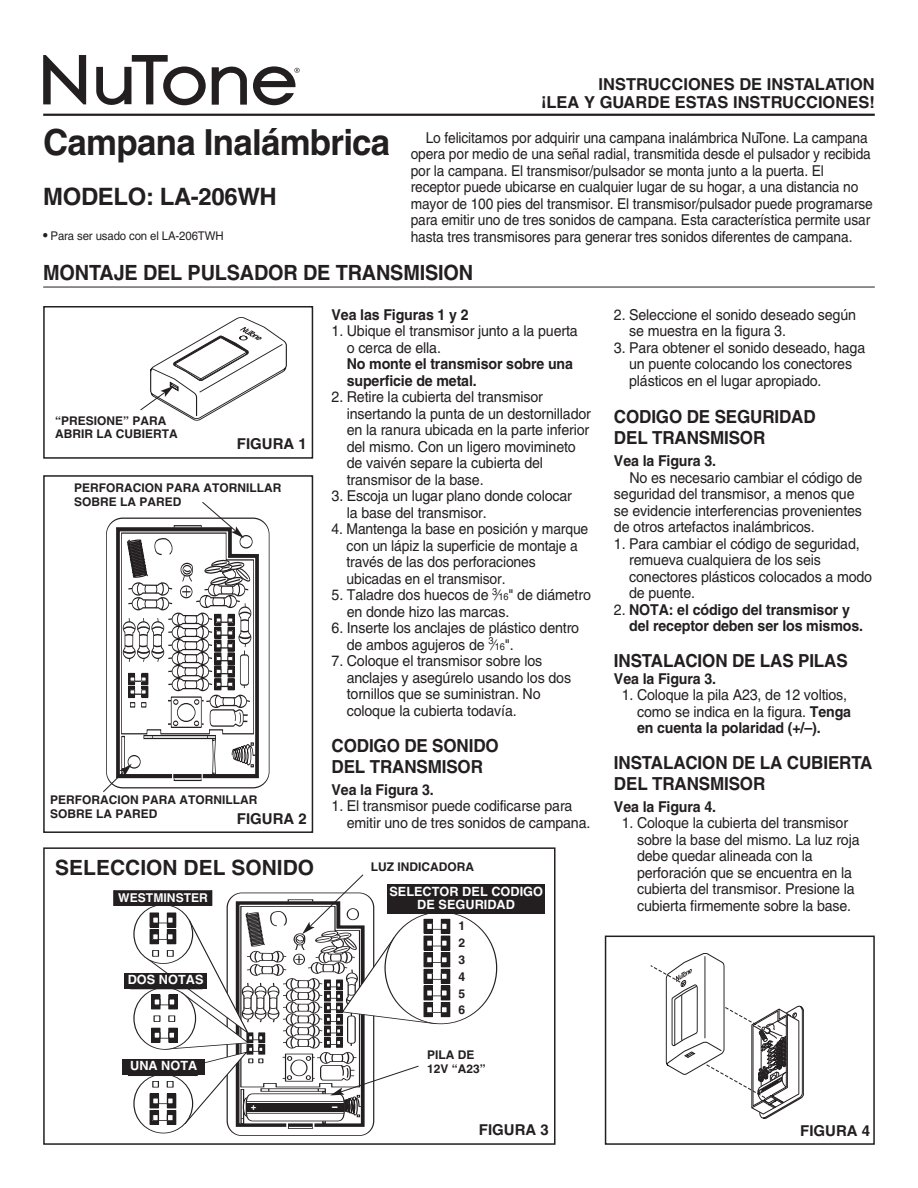
<style>
.page{position:relative;width:918px;height:1188px;background:#fff}
.page>*{position:absolute;margin:0;border:0;box-sizing:border-box;transform-origin:0 0}
.t1{font:700 36px "Helvetica";letter-spacing:-.02em;color:#231f20}
.t2{font:700 24px "Helvetica";letter-spacing:-.015em;color:#231f20}
.t3{font:700 21px "Helvetica";letter-spacing:-.01em;color:#231f20;scale:.95 1}
.t4{font:700 21px "Helvetica";letter-spacing:-.01em;color:#231f20}
.t5{font:700 18px/21px "Helvetica";letter-spacing:-.01em;color:#231f20;scale:.95 1}
.t6{font:700 16.5px/18px "Helvetica";color:#231f20;text-align:right}
.t7{font:15px/16.5px "Helvetica";letter-spacing:-.01em;color:#231f20;scale:.95 1}
.t8{font:15px/16.5px "Helvetica";letter-spacing:-.01em;color:#231f20;scale:.92 1}
.t9{font:700 15px/16.5px "Helvetica";letter-spacing:-.01em;color:#231f20;scale:.95 1}
.t10{font:15px/16.5px "Helvetica";letter-spacing:-.01em;color:#231f20;scale:.93 1}
.t11{font:700 15px "Helvetica";letter-spacing:-.01em;color:#231f20}
.t12{font:700 12.75px/13.5px "Helvetica";color:#fff;text-align:center}
.t13{font:700 12.15px/12.3px "Helvetica";color:#fff;text-align:center}
.t14{font:700 12.15px "Helvetica";color:#231f20}
.t15{font:700 12px/13.5px "Helvetica";color:#231f20}
.t16{font:12px "Helvetica";letter-spacing:-.01em;color:#231f20;scale:.95 1}
.t17{font:900 10.8px "Helvetica";color:#fff}
.t18{font:900 9.45px "Helvetica";color:#fff}
.s1{font-weight:700;font-size:13.5px}
.s2{font-size:9.75px}
.s3{font-weight:400}
.s4{font-weight:700}
</style>
<div class="page">
<div style="left:43px;top:475px;width:270px;height:358px;border:2px solid #231f20"></div>
<hr style="left:43px;top:114px;width:832px;height:2px;background:#231f20">
<svg style="left:43px;top:55px;width:43px;height:49px"></svg>
<svg style="left:253px;top:66px;width:47px;height:39px"></svg>
<svg style="left:96px;top:55px;width:110px;height:51px"></svg>
<svg style="left:212px;top:66px;width:35px;height:39px"></svg>
<div style="left:43px;top:306px;width:270px;height:153px;border:2px solid #231f20"></div>
<svg style="left:140px;top:317px;width:147px;height:104px"></svg>
<svg style="left:103px;top:502px;width:156px;height:290px"></svg>
<div style="left:441px;top:953px;width:9px;height:14px;background:#231f20"></div>
<div style="left:441px;top:969px;width:9px;height:14px;background:#231f20"></div>
<div style="left:441px;top:986px;width:9px;height:14px;background:#231f20"></div>
<div style="left:441px;top:985px;width:9px;height:16px;border:1px solid #231f20"></div>
<div style="left:441px;top:1002px;width:9px;height:15px;background:#231f20"></div>
<div style="left:441px;top:936px;width:9px;height:14px;background:#231f20"></div>
<div style="left:441px;top:935px;width:9px;height:16px;border:1px solid #231f20"></div>
<div style="left:128px;top:1060px;width:69px;height:16px;border:1px solid #231f20"></div>
<div style="left:114px;top:891px;width:98px;height:15px;background:#231f20"></div>
<div style="left:113px;top:890px;width:99px;height:16px;border:1px solid #231f20"></div>
<div style="left:441px;top:919px;width:9px;height:14px;background:#231f20"></div>
<div style="left:43px;top:847px;width:513px;height:298px;border:2px solid #231f20"></div>
<svg style="left:144px;top:874px;width:303px;height:255px"></svg>
<svg style="left:650px;top:953px;width:154px;height:166px"></svg>
<div style="left:605px;top:936px;width:270px;height:209px;border:2px solid #231f20"></div>
<hr style="left:43px;top:287px;width:832px;height:1px;background:#231f20">
<div style="left:125px;top:973px;width:82px;height:16px;background:#231f20"></div>
<div style="left:387px;top:884px;width:158px;height:30px;background:#231f20"></div>
<div style="left:123px;top:1059px;width:82px;height:16px;background:#231f20"></div>
<h1 class="t1" style="left:43px;top:128px;width:349px">Campana Inalámbrica</h1>
<h2 class="t2" style="left:43px;top:187px;width:235px">MODELO: LA-206WH</h2>
<p class="t16" style="left:43px;top:231px;width:191px"><span class="s1">•</span> Para ser usado con el LA-206TWH</p>
<p class="t6" style="left:541px;top:77px;width:335px">INSTRUCCIONES DE INSTALATION<br>¡LEA Y GUARDE ESTAS INSTRUCCIONES!</p>
<p class="t8" style="left:411px;top:131px;width:504px;text-indent:15px">Lo felicitamos por adquirir una campana inalámbrica NuTone. La campana opera por medio de una señal radial, transmitida desde el pulsador y recibida por la campana. El transmisor/pulsador se monta junto a la puerta. El receptor puede ubicarse en cualquier lugar de su hogar, a una distancia no mayor de 100 pies del transmisor. El transmisor/pulsador puede programarse para emitir uno de tres sonidos de campana. Esta característica permite usar hasta tres transmisores para generar tres sonidos diferentes de campana.</p>
<h3 class="t3" style="left:43px;top:264px;width:454px">MONTAJE DEL PULSADOR DE TRANSMISION</h3>
<p class="t15" style="left:55px;top:415px;width:124px">“PRESIONE” PARA<br>ABRIR LA CUBIERTA</p>
<p class="t11" style="left:237px;top:438px;width:72px">FIGURA 1</p>
<p class="t15" style="left:74px;top:482px;width:209px">PERFORACION PARA ATORNILLAR<br>SOBRE LA PARED</p>
<p class="t15" style="left:50px;top:794px;width:209px">PERFORACION PARA ATORNILLAR<br>SOBRE LA PARED</p>
<p class="t11" style="left:237px;top:813px;width:72px">FIGURA 2</p>
<h3 class="t4" style="left:55px;top:859px;width:261px">SELECCION DEL SONIDO</h3>
<p class="t9" style="left:332px;top:307px;width:146px">Vea las Figuras 1 y 2</p>
<p class="t7" style="left:347px;top:324px;width:245px;text-indent:-15px">1. Ubique el transmisor junto a la puerta o cerca de ella.</p>
<p class="t9" style="left:347px;top:357px;width:240px">No monte el transmisor sobre una superficie de metal.</p>
<p class="t7" style="left:347px;top:390px;width:259px;text-indent:-15px">2. Retire la cubierta del transmisor insertando la punta de un destornillador en la ranura ubicada en la parte inferior del mismo. Con un ligero movimineto de vaivén separe la cubierta del transmisor de la base.</p>
<p class="t7" style="left:347px;top:489px;width:239px;text-indent:-15px">3. Escoja un lugar plano donde colocar la base del transmisor.</p>
<p class="t10" style="left:347px;top:522px;width:262px;text-indent:-15px">4. Mantenga la base en posición y marque con un lápiz la superficie de montaje a través de las dos perforaciones ubicadas en el transmisor.</p>
<p class="t7" style="left:347px;top:588px;width:259px;text-indent:-15px">5. Taladre dos huecos de <sup>3</sup>⁄<span class="s2">16</span>" de diámetro en donde hizo las marcas.</p>
<p class="t7" style="left:347px;top:621px;width:246px;text-indent:-15px">6. Inserte los anclajes de plástico dentro de ambos agujeros de <sup>3</sup>⁄<span class="s2">16</span>".</p>
<p class="t7" style="left:347px;top:654px;width:238px;text-indent:-15px">7. Coloque el transmisor sobre los anclajes y asegúrelo usando los dos tornillos que se suministran. No coloque la cubierta todavía.</p>
<p class="t5" style="left:332px;top:736px;width:178px">CODIGO DE SONIDO<br>DEL TRANSMISOR</p>
<p class="t9" style="left:332px;top:782px;width:109px">Vea la Figura 3.</p>
<p class="t7" style="left:347px;top:799px;width:258px;text-indent:-15px">1. El transmisor puede codificarse para emitir uno de tres sonidos de campana.</p>
<p class="t15" style="left:371px;top:861px;width:105px">LUZ INDICADORA</p>
<p class="t12" style="left:389px;top:885px;width:155px">SELECTOR DEL CODIGO<br>DE SEGURIDAD</p>
<p class="t13" style="left:118px;top:893px;width:91px">WESTMINSTER</p>
<p class="t13" style="left:397px;top:889px;width:93px">SECURITY<br>CODE SETTING</p>
<p class="t14" style="left:458px;top:938px;width:8px">2</p>
<p class="t12" style="left:128px;top:974px;width:77px">DOS NOTAS</p>
<p class="t13" style="left:134px;top:977px;width:67px">TWO NOTE</p>
<p class="t12" style="left:130px;top:1060px;width:69px">UNA NOTA</p>
<p class="t13" style="left:131px;top:1063px;width:65px">ONE NOTE</p>
<p class="t18" style="left:251px;top:1103px;width:8px">+</p>
<p class="t17" style="left:332px;top:1102px;width:7px">–</p>
<p class="t14" style="left:458px;top:955px;width:8px">3</p>
<p class="t14" style="left:458px;top:972px;width:8px">4</p>
<p class="t14" style="left:458px;top:988px;width:8px">5</p>
<p class="t14" style="left:458px;top:1005px;width:8px">6</p>
<p class="t15" style="left:427px;top:1049px;width:60px">PILA DE<br>12V “A23”</p>
<p class="t11" style="left:479px;top:1124px;width:72px">FIGURA 3</p>
<p class="t7" style="left:629px;top:307px;width:240px;text-indent:-15px">2. Seleccione el sonido deseado según se muestra en la figura 3.</p>
<p class="t7" style="left:629px;top:340px;width:250px;text-indent:-15px">3. Para obtener el sonido deseado, haga un puente colocando los conectores plásticos en el lugar apropiado.</p>
<p class="t5" style="left:614px;top:408px;width:214px">CODIGO DE SEGURIDAD<br>DEL TRANSMISOR</p>
<p class="t9" style="left:614px;top:454px;width:109px">Vea la Figura 3.</p>
<p class="t7" style="left:614px;top:470px;width:263px;text-indent:16px">No es necesario cambiar el código de seguridad del transmisor, a menos que se evidencie interferencias provenientes de otros artefactos inalámbricos.</p>
<p class="t7" style="left:629px;top:536px;width:257px;text-indent:-15px">1. Para cambiar el código de seguridad, remueva cualquiera de los seis conectores plásticos colocados a modo de puente.</p>
<p class="t9" style="left:629px;top:602px;width:248px;text-indent:-15px"><span class="s3">2.</span> NOTA: el código del transmisor y del receptor deben ser los mismos.</p>
<p class="t5" style="left:614px;top:652px;width:248px">INSTALACION DE LAS PILAS</p>
<p class="t9" style="left:614px;top:671px;width:109px">Vea la Figura 3.</p>
<p class="t7" style="left:637px;top:688px;width:227px;text-indent:-15px">1. Coloque la pila A23, de 12 voltios, como se indica en la figura. <span class="s4">Tenga en cuenta la polaridad (+/–).</span></p>
<p class="t5" style="left:614px;top:754px;width:274px">INSTALACION DE LA CUBIERTA<br>DEL TRANSMISOR</p>
<p class="t9" style="left:614px;top:800px;width:109px">Vea la Figura 4.</p>
<p class="t7" style="left:637px;top:816px;width:236px;text-indent:-15px">1. Coloque la cubierta del transmisor sobre la base del mismo. La luz roja debe quedar alineada con la perforación que se encuentra en la cubierta del transmisor. Presione la cubierta firmemente sobre la base.</p>
<p class="t11" style="left:800px;top:1124px;width:72px">FIGURA 4</p>
</div>
